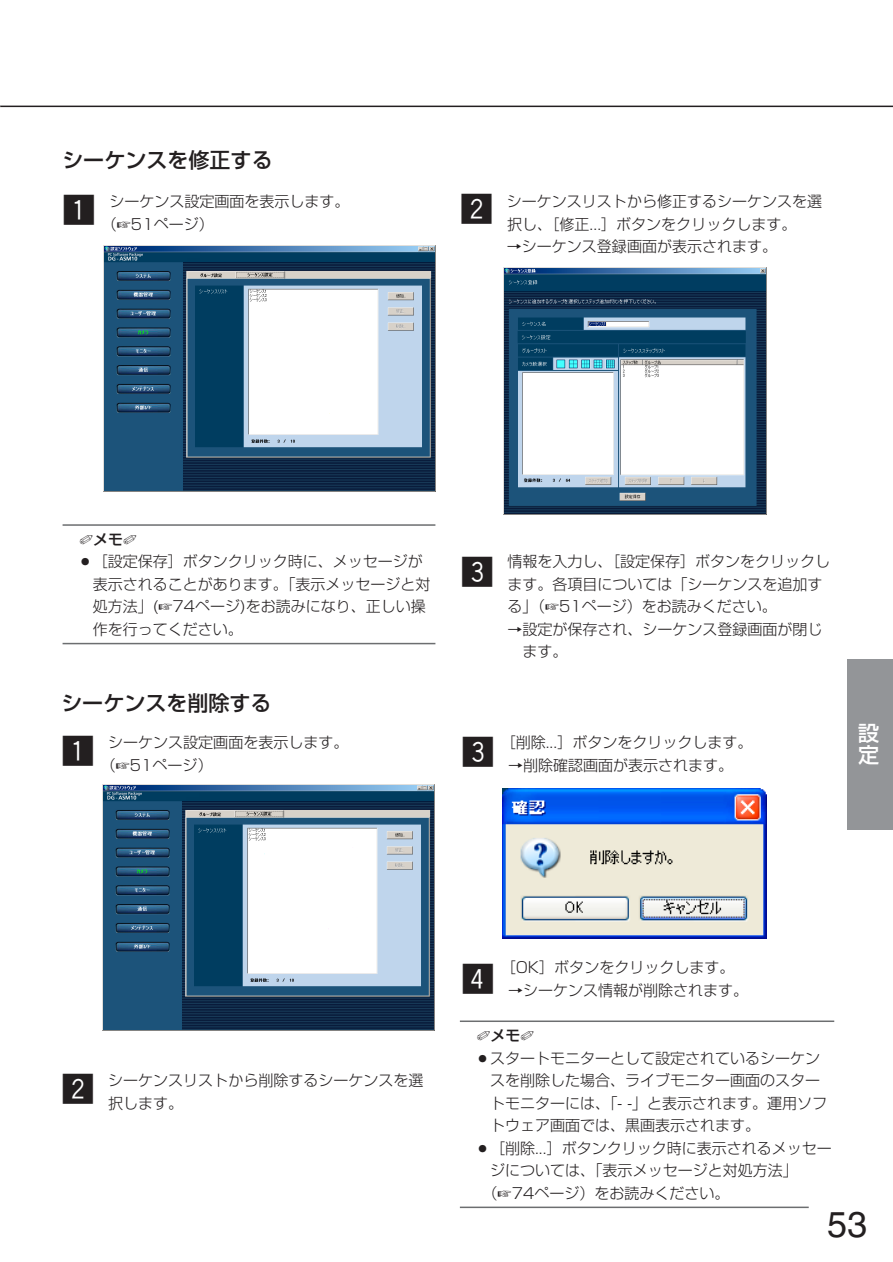
<style>
.page{position:relative;width:893px;height:1262px;background:#fff}
.page>*{position:absolute;margin:0;border:0;box-sizing:border-box;transform-origin:0 0}
.t1{font:36px "Helvetica";color:#231f20}
.t2{font:33px "Gthin Hround";color:#231f20}
.t3{font:500 21px "Shin Go";color:#231f20}
.t4{font:500 21px/22.5px "Shin Go";color:#fff}
.t5{font:300 15px/22.5px "Shin Go";color:#231f20}
.t6{font:500 15px "Shin Go";color:#231f20}
</style>
<div class="page">
<hr style="left:0;top:106px;width:892px;height:1px;background:#231f20">
<div style="left:847px;top:659px;width:45px;height:170px;background:#939598"></div>
<hr style="left:460px;top:1020px;width:374px;height:2px;background:#6c6e70">
<hr style="left:460px;top:1206px;width:348px;height:2px;background:#6c6e70">
<img style="left:102px;top:784px;width:332px;height:246px">
<img style="left:502px;top:789px;width:264px;height:150px">
<hr style="left:63px;top:524px;width:372px;height:2px;background:#6c6e70">
<hr style="left:63px;top:643px;width:372px;height:1px;background:#6c6e70">
<img style="left:104px;top:245px;width:331px;height:247px">
<img style="left:503px;top:268px;width:263px;height:246px">
<h3 class="t3" style="left:63px;top:152px;width:211px">シーケンスを修正する</h3>
<h2 class="t2" style="left:63px;top:194px;width:34px">Z</h2>
<p class="t5" style="left:102px;top:192px;width:249px;text-indent:8px">シーケンス設定画面を表示します。（☞51ページ）</p>
<h2 class="t2" style="left:460px;top:192px;width:34px">X</h2>
<p class="t5" style="left:507px;top:192px;width:317px">シーケンスリストから修正するシーケンスを選択し、［修正...］ボタンをクリックします。</p>
<p class="t5" style="left:507px;top:237px;width:272px">→シーケンス登録画面が表示されます。</p>
<p class="t6" style="left:80px;top:533px;width:59px">✐メモ✐</p>
<p class="t5" style="left:93px;top:552px;width:339px;text-indent:-15px">○［設定保存］ボタンクリック時に、メッセージが表示されることがあります。「表示メッセージと対処方法」(☞74ページ)をお読みになり、正しい操作を行ってください。</p>
<h3 class="t3" style="left:61px;top:695px;width:211px">シーケンスを削除する</h3>
<h2 class="t2" style="left:61px;top:735px;width:34px">Z</h2>
<p class="t5" style="left:101px;top:733px;width:249px;text-indent:8px">シーケンス設定画面を表示します。（☞51ページ）</p>
<h2 class="t2" style="left:460px;top:556px;width:34px">C</h2>
<p class="t5" style="left:507px;top:552px;width:324px">情報を入力し、［設定保存］ボタンをクリックします。各項目については「シーケンスを追加する」（☞51ページ）をお読みください。</p>
<p class="t5" style="left:522px;top:620px;width:302px;text-indent:-15px">→設定が保存され、シーケンス登録画面が閉じます。</p>
<h2 class="t2" style="left:461px;top:736px;width:34px">C</h2>
<p class="t5" style="left:500px;top:733px;width:253px">［削除...］ボタンをクリックします。</p>
<p class="t5" style="left:508px;top:756px;width:226px">→削除確認画面が表示されます。</p>
<h3 class="t4" style="left:858px;top:724px;width:22px">設定</h3>
<h2 class="t2" style="left:61px;top:1072px;width:34px">X</h2>
<p class="t5" style="left:108px;top:1071px;width:316px">シーケンスリストから削除するシーケンスを選択します。</p>
<p class="t5" style="left:500px;top:958px;width:235px">［OK］ボタンをクリックします。</p>
<p class="t5" style="left:508px;top:981px;width:241px">→シーケンス情報が削除されます。</p>
<p class="t6" style="left:477px;top:1029px;width:59px">✐メモ✐</p>
<p class="t5" style="left:490px;top:1048px;width:338px;text-indent:-15px">○スタートモニターとして設定されているシーケンスを削除した場合、ライブモニター画面のスタートモニターには、「- -」と表示されます。運用ソフトウェア画面では、黒画表示されます。</p>
<p class="t5" style="left:475px;top:1138px;width:358px">○［削除...］ボタンクリック時に表示されるメッセー</p>
<p class="t5" style="left:490px;top:1161px;width:309px">ジについては、「表示メッセージと対処方法」</p>
<p class="t5" style="left:482px;top:1183px;width:248px">（☞74ページ）をお読みください。</p>
<h2 class="t2" style="left:461px;top:962px;width:34px">V</h2>
<h1 class="t1" style="left:827px;top:1211px;width:42px">53</h1>
</div>
